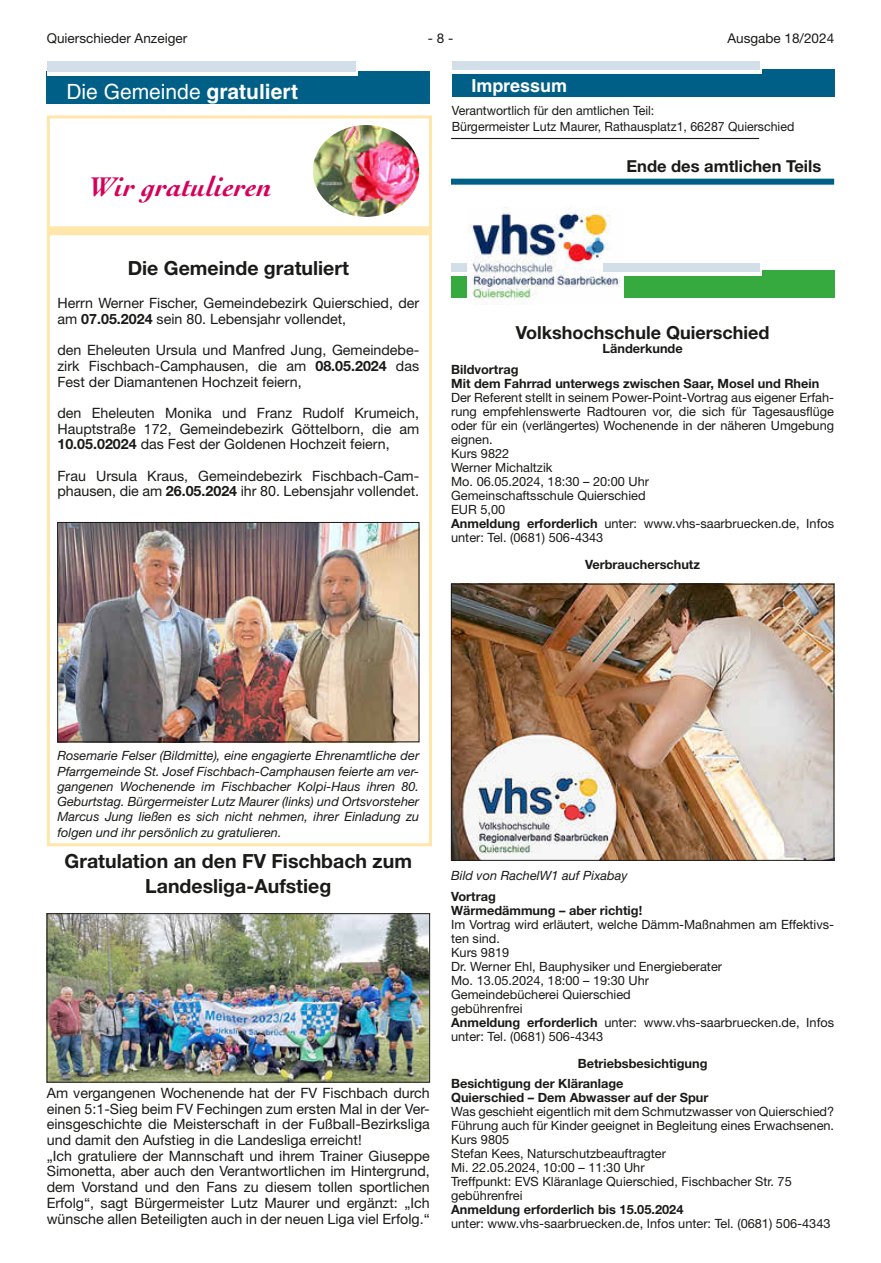
<style>
.page{position:relative;width:881px;height:1263px;background:#fff}
.page>*{position:absolute;margin:0;border:0;box-sizing:border-box;transform-origin:0 0}
.t1{font:italic 700 28.5px "Cochin LT";color:#d5005c}
.t2{font:21px "Helvetica LT";color:#fff}
.t3{font:700 19.5px/24.9px "Helvetica Neue LT";color:#1a1a18;text-align:center}
.t4{font:700 18px "Helvetica Neue LT";color:#1a1a18}
.t5{font:700 18px "Helvetica LT";color:#fff}
.t6{font:700 16.5px "Helvetica Neue LT";color:#1a1a18}
.t7{font:14.25px/15.6px "Helvetica Neue LT";color:#1a1a18}
.t8{font:13.5px "Helvetica Neue LT";color:#1a1a18}
.t9{font:12.75px/14.1px "Helvetica Neue LT";color:#1a1a18}
.t10{font:italic 12.75px/15.3px "Helvetica Neue LT";color:#1a1a18;text-align:justify}
.t11{font:700 12.75px/14.1px "Helvetica Neue LT";color:#1a1a18}
.s1{font-weight:700}
</style>
<div class="page">
<div style="left:451px;top:69px;width:382px;height:28px;background:#005f86"></div>
<div style="left:451px;top:63px;width:310px;height:11px;background:#fff"></div>
<div style="left:451px;top:62px;width:308px;height:8px;background:#d2dfe8"></div>
<hr style="left:451px;top:138px;width:307px;height:1px;background:#1a1a18">
<div style="left:451px;top:179px;width:382px;height:6px;background:#005f86"></div>
<div style="left:451px;top:271px;width:382px;height:27px;background:#36aa3e"></div>
<div style="left:451px;top:265px;width:310px;height:10px;background:#fff"></div>
<div style="left:451px;top:263px;width:121px;height:9px;background:#d2dfe8"></div>
<img style="left:467px;top:207px;width:156px;height:98px">
<div style="left:603px;top:263px;width:156px;height:9px;background:#d2dfe8"></div>
<img style="left:453px;top:586px;width:378px;height:272px">
<div style="left:451px;top:584px;width:382px;height:276px;border:1px solid #1a1a18"></div>
<div style="left:47px;top:71px;width:382px;height:33px;background:#005f86"></div>
<div style="left:47px;top:65px;width:310px;height:11px;background:#fff"></div>
<div style="left:47px;top:62px;width:308px;height:10px;background:#d2dfe8"></div>
<img style="left:59px;top:524px;width:358px;height:216px">
<div style="left:57px;top:522px;width:362px;height:220px;border:1px solid #1a1a18"></div>
<div style="left:49px;top:226px;width:383px;height:9px;background:#ffe7ab"></div>
<img style="left:313px;top:125px;width:106px;height:92px">
<div style="left:47px;top:115px;width:385px;height:731px;border:3px solid #ffe7ab"></div>
<img style="left:49px;top:915px;width:378px;height:165px">
<div style="left:47px;top:913px;width:382px;height:169px;border:1px solid #1a1a18"></div>
<p class="t8" style="left:47px;top:30px;width:142px">Quierschieder Anzeiger</p>
<p class="t8" style="left:427px;top:30px;width:27px">- 8 -</p>
<p class="t8" style="left:727px;top:30px;width:108px">Ausgabe 18/2024</p>
<h3 class="t5" style="left:471px;top:75px;width:97px">Impressum</h3>
<p class="t9" style="left:451px;top:102px;width:344px;line-height:16.5px">Verantwortlich für den amtlichen Teil:<br>Bürgermeister Lutz Maurer, Rathausplatz1, 66287 Quierschied</p>
<p class="t6" style="left:626px;top:156px;width:196px">Ende des amtlichen Teils</p>
<h2 class="t2" style="left:66px;top:79px;width:233px">Die Gemeinde <span class="s1">gratuliert</span></h2>
<h1 class="t1" style="left:90px;top:169px;width:184px">Wir gratulieren</h1>
<h3 class="t3" style="left:128px;top:255px;width:222px">Die Gemeinde gratuliert</h3>
<p class="t7" style="left:57px;top:295px;width:363px">Herrn Werner Fischer, Gemeindebezirk Quierschied, der am <span class="s1">07.05.2024</span> sein 80. Lebensjahr vollendet,</p>
<p class="t7" style="left:57px;top:342px;width:363px;text-align:justify">den Eheleuten Ursula und Manfred Jung, Gemeindebe&shy;zirk Fischbach-Camphausen, die am <span class="s1">08.05.2024</span> das Fest der Diamantenen Hochzeit feiern,</p>
<p class="t7" style="left:57px;top:405px;width:363px;text-align:justify">den Eheleuten Monika und Franz Rudolf Krumeich, Hauptstraße 172, Gemeindebezirk Göttelborn, die am <span class="s1">10.05.02024</span> das Fest der Goldenen Hochzeit feiern,</p>
<p class="t7" style="left:57px;top:467px;width:363px">Frau Ursula Kraus, Gemeindebezirk Fischbach-Cam&shy;phausen, die am <span class="s1">26.05.2024</span> ihr 80. Lebensjahr vollendet.</p>
<h3 class="t4" style="left:515px;top:322px;width:255px">Volkshochschule Quierschied</h3>
<p class="t11" style="left:602px;top:341px;width:82px">Länderkunde</p>
<p class="t11" style="left:451px;top:362px;width:369px">Bildvortrag<br>Mit dem Fahrrad unterwegs zwischen Saar, Mosel und Rhein</p>
<p class="t9" style="left:451px;top:390px;width:384px">Der Referent stellt in seinem Power-Point-Vortrag aus eigener Erfah&shy;rung empfehlenswerte Radtouren vor, die sich für Tagesausflüge oder für ein (verlängertes) Wochenende in der näheren Umgebung eignen.<br>Kurs 9822<br>Werner Michaltzik<br>Mo. 06.05.2024, 18:30 – 20:00 Uhr<br>Gemeinschaftsschule Quierschied<br>EUR 5,00<br><span class="s1">Anmeldung erforderlich</span> unter: www.vhs-saarbruecken. de, Infos unter: Tel. (0681) 506-4343</p>
<p class="t11" style="left:585px;top:557px;width:116px">Verbraucherschutz</p>
<p class="t10" style="left:57px;top:748px;width:363px">Rosemarie Felser (Bildmitte), eine engagierte Ehrenamtliche der Pfarrgemeinde St. Josef Fischbach-Camphausen feierte am ver&shy;gangenen Wochenende im Fischbacher Kolpi-Haus ihren 80.<br>Geburtstag. Bürgermeister Lutz Maurer (links) und Ortsvorsteher Marcus Jung ließen es sich nicht nehmen, ihrer Einladung zu folgen und ihr persönlich zu gratulieren.</p>
<h3 class="t3" style="left:65px;top:848px;width:349px">Gratulation an den FV Fischbach zum<br>Landesliga-Aufstieg</h3>
<p class="t7" style="left:47px;top:1085px;width:384px">Am vergangenen Wochenende hat der FV Fischbach durch einen 5:1-Sieg beim FV Fechingen zum ersten Mal in der Ver&shy;einsgeschichte die Meisterschaft in der Fußball-Bezirksliga und damit den Aufstieg in die Landesliga erreicht!<br>„Ich gratuliere der Mannschaft und ihrem Trainer Giuseppe Simonetta, aber auch den Verantwortlichen im Hintergrund, dem Vorstand und den Fans zu diesem tollen sportlichen Erfolg“, sagt Bürgermeister Lutz Maurer und ergänzt: „Ich wünsche allen Beteiligten auch in der neuen Liga viel Erfolg. “</p>
<p class="t10" style="left:451px;top:868px;width:178px">Bild von RachelW1 auf Pixabay</p>
<p class="t11" style="left:451px;top:889px;width:192px">Vortrag<br>Wärmedämmung – aber richtig!</p>
<p class="t9" style="left:451px;top:917px;width:384px">Im Vortrag wird erläutert, welche Dämm-Maßnahmen am Effektivs&shy;ten sind.<br>Kurs 9819<br>Dr. Werner Ehl, Bauphysiker und Energieberater<br>Mo. 13.05.2024, 18:00 – 19:30 Uhr<br>Gemeindebücherei Quierschied<br>gebührenfrei<br><span class="s1">Anmeldung erforderlich</span> unter: www.vhs-saarbruecken. de, Infos unter: Tel. (0681) 506-4343</p>
<p class="t11" style="left:451px;top:1052px;width:258px;line-height:20.4px;text-indent:127px">Betriebsbesichtigung<br>Besichtigung der Kläranlage</p>
<p class="t11" style="left:451px;top:1090px;width:259px">Quierschied – Dem Abwasser auf der Spur</p>
<p class="t9" style="left:451px;top:1104px;width:384px">Was geschieht eigentlich mit dem Schmutzwasser von Quierschied?<br>Führung auch für Kinder geeignet in Begleitung eines Erwachsenen.<br>Kurs 9805<br>Stefan Kees, Naturschutzbeauftragter<br>Mi. 22.05.2024, 10:00 – 11:30 Uhr<br>Treffpunkt: EVS Kläranlage Quierschied, Fischbacher Str. 75 gebührenfrei</p>
<p class="t11" style="left:451px;top:1202px;width:234px">Anmeldung erforderlich bis 15.05.2024</p>
<p class="t9" style="left:451px;top:1216px;width:381px">unter: www.vhs-saarbruecken. de, Infos unter: Tel. (0681) 506-4343</p>
</div>
